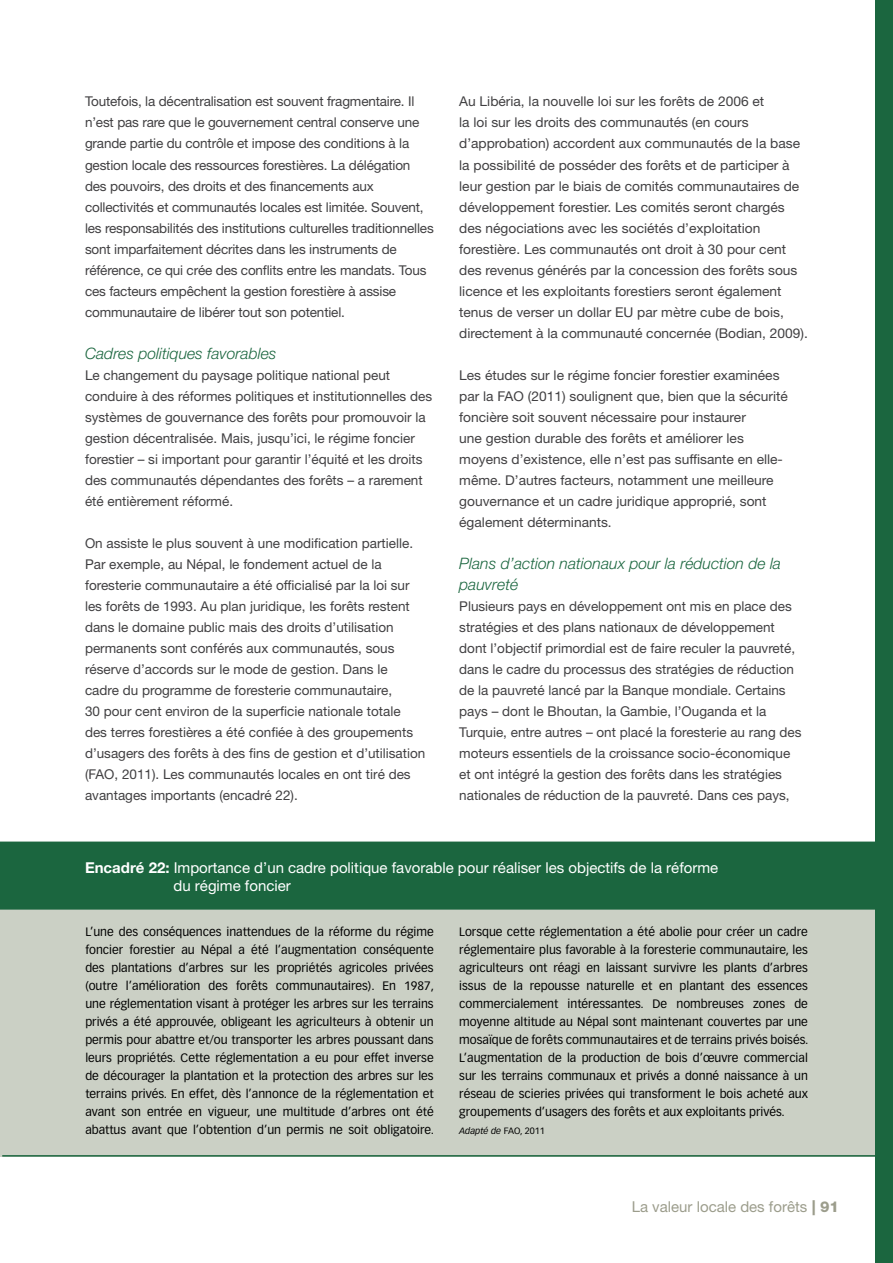
<style>
.page{position:relative;width:893px;height:1263px;background:#fff}
.page>*{position:absolute;margin:0;border:0;box-sizing:border-box;transform-origin:0 0}
.t1{font:italic 300 15.75px/21px "Helvetica Neue";color:#1b663f}
.t2{font:15px/18px "Helvetica Neue";color:#fff}
.t3{font:15px "Helvetica Neue";color:#9c9d8c}
.t4{font:13.5px/21px "Helvetica Neue";color:#414042}
.t5{font:12px/18px "Vectora LH";color:#000;text-align:justify}
.t6{font:italic 9px "Vectora LH";color:#000}
.s1{font-weight:700}
.s2{font-style:normal}
.s3{font-weight:800}
</style>
<div class="page">
<div style="left:0;top:883px;width:893px;height:273px;background:#cbd0c5"></div>
<div style="left:0;top:841px;width:876px;height:68px;background:#1b663f"></div>
<hr style="left:2px;top:1155px;width:891px;height:1px;background:#1b663f">
<div style="left:876px;top:0;width:17px;height:1263px;background:#1b663f"></div>
<p class="t4" style="left:85px;top:91px;width:350px">Toutefois, la décentralisation est souvent fragmentaire. Il n’est pas rare que le gouvernement central conserve une grande partie du contrôle et impose des conditions à la gestion locale des ressources forestières. La délégation des pouvoirs, des droits et des financements aux collectivités et communautés locales est limitée. Souvent, les responsabilités des institutions culturelles traditionnelles sont imparfaitement décrites dans les instruments de référence, ce qui crée des conflits entre les mandats. Tous ces facteurs empêchent la gestion forestière à assise communautaire de libérer tout son potentiel.</p>
<p class="t1" style="left:85px;top:342px;width:193px">Cadres politiques favorables</p>
<p class="t4" style="left:85px;top:364px;width:349px">Le changement du paysage politique national peut conduire à des réformes politiques et institutionnelles des systèmes de gouvernance des forêts pour promouvoir la gestion décentralisée. Mais, jusqu’ici, le régime foncier forestier – si important pour garantir l’équité et les droits des communautés dépendantes des forêts – a rarement été entièrement réformé.</p>
<p class="t4" style="left:85px;top:532px;width:342px">On assiste le plus souvent à une modification partielle.<br>Par exemple, au Népal, le fondement actuel de la foresterie communautaire a été officialisé par la loi sur les forêts de 1993. Au plan juridique, les forêts restent dans le domaine public mais des droits d’utilisation permanents sont conférés aux communautés, sous réserve d’accords sur le mode de gestion. Dans le<br>cadre du programme de foresterie communautaire,<br>30 pour cent environ de la superficie nationale totale des terres forestières a été confiée à des groupements d’usagers des forêts à des fins de gestion et d’utilisation (FAO, 2011). Les communautés locales en ont tiré des avantages importants (encadré 22).</p>
<p class="t4" style="left:459px;top:91px;width:350px">Au Libéria, la nouvelle loi sur les forêts de 2006 et<br>la loi sur les droits des communautés (en cours d’approbation) accordent aux communautés de la base la possibilité de posséder des forêts et de participer à leur gestion par le biais de comités communautaires de développement forestier. Les comités seront chargés des négociations avec les sociétés d’exploitation forestière. Les communautés ont droit à 30 pour cent des revenus générés par la concession des forêts sous licence et les exploitants forestiers seront également tenus de verser un dollar EU par mètre cube de bois, directement à la communauté concernée (Bodian, 2009).</p>
<p class="t4" style="left:459px;top:364px;width:330px">Les études sur le régime foncier forestier examinées par la FAO (2011) soulignent que, bien que la sécurité foncière soit souvent nécessaire pour instaurer<br>une gestion durable des forêts et améliorer les moyens d’existence, elle n’est pas suffisante en elle&shy;même. D’autres facteurs, notamment une meilleure gouvernance et un cadre juridique approprié, sont également déterminants.</p>
<p class="t1" style="left:459px;top:552px;width:323px">Plans d’action nationaux pour la réduction de la pauvreté</p>
<p class="t4" style="left:459px;top:595px;width:344px">Plusieurs pays en développement ont mis en place des stratégies et des plans nationaux de développement dont l’objectif primordial est de faire reculer la pauvreté, dans le cadre du processus des stratégies de réduction de la pauvreté lancé par la Banque mondiale. Certains pays – dont le Bhoutan, la Gambie, l’Ouganda et la Turquie, entre autres – ont placé la foresterie au rang des moteurs essentiels de la croissance socio-économique et ont intégré la gestion des forêts dans les stratégies nationales de réduction de la pauvreté. Dans ces pays,</p>
<p class="t2" style="left:174px;top:858px;width:546px;text-indent:-88px"><span class="s1">Encadré 22:</span> Importance d’un cadre politique favorable pour réaliser les objectifs de la réforme du régime foncier</p>
<p class="t5" style="left:85px;top:923px;width:350px">L’une des conséquences inattendues de la réforme du régime foncier forestier au Népal a été l’augmentation conséquente des plantations d’arbres sur les propriétés agricoles privées (outre l’amélioration des forêts communautaires). En 1987, une réglementation visant à protéger les arbres sur les terrains privés a été approuvée, obligeant les agriculteurs à obtenir un permis pour abattre et/ou transporter les arbres poussant dans leurs propriétés. Cette réglementation a eu pour effet inverse de décourager la plantation et la protection des arbres sur les terrains privés. En effet, dès l’annonce de la réglementation et avant son entrée en vigueur, une multitude d’arbres ont été abattus avant que l’obtention d’un permis ne soit obligatoire.</p>
<p class="t5" style="left:459px;top:923px;width:351px">Lorsque cette réglementation a été abolie pour créer un cadre réglementaire plus favorable à la foresterie communautaire, les agriculteurs ont réagi en laissant survivre les plants d’arbres issus de la repousse naturelle et en plantant des essences commercialement intéressantes. De nombreuses zones de moyenne altitude au Népal sont maintenant couvertes par une mosaïque de forêts communautaires et de terrains privés boisés.<br>L’augmentation de la production de bois d’œuvre commercial sur les terrains communaux et privés a donné naissance à un réseau de scieries privées qui transforment le bois acheté aux groupements d’usagers des forêts et aux exploitants privés.</p>
<p class="t6" style="left:459px;top:1125px;width:87px">Adapté de <span class="s2">FAO, 2011</span></p>
<p class="t3" style="left:632px;top:1198px;width:209px">La valeur locale des forêts <span class="s3">| 91</span></p>
</div>
